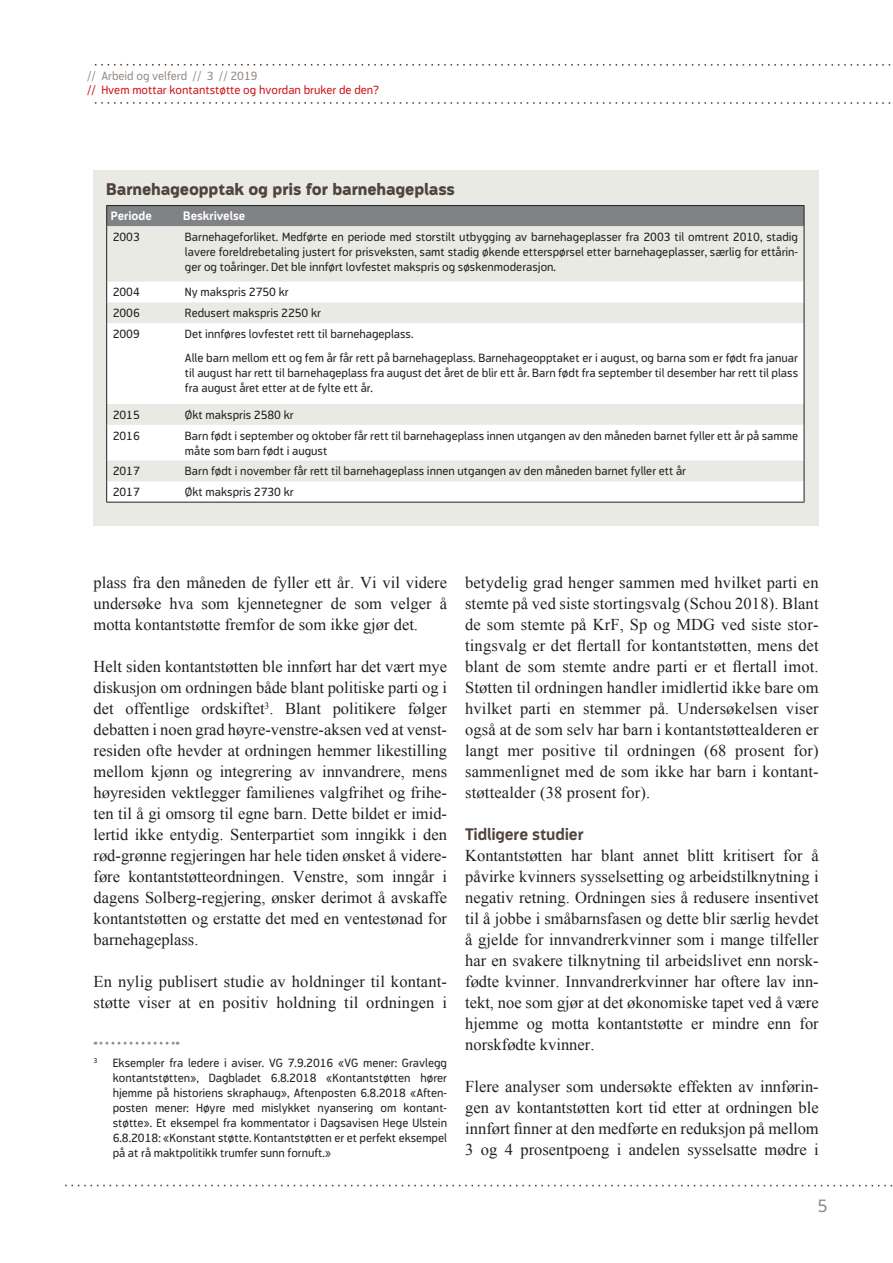
<style>
.page{position:relative;width:893px;height:1263px;background:#fff}
.page>*{position:absolute;margin:0;border:0;box-sizing:border-box;transform-origin:0 0}
.t1{font:18px "Modus";color:#948d87}
.t2{font:16.5px/21px "Times New Roman";color:#231f20;text-align:justify}
.t3{font:800 16.5px "Modus";letter-spacing:-.01em;color:#50433d}
.t4{font:700 16.5px "Modus";letter-spacing:-.01em;color:#50433d}
.t5{font:12px/15px "Modus";color:#231f20}
.t6{font:12px "Modus";color:#cd151d}
.t7{font:12px "Modus";color:#948d87}
.t8{font:700 12px "Modus";color:#fff}
.t9{font:7.05px "Modus";color:#231f20}
</style>
<div class="page">
<svg style="left:94px;top:64px;width:797px;height:2px"></svg>
<svg style="left:94px;top:102px;width:797px;height:2px"></svg>
<svg style="left:65px;top:1185px;width:828px;height:1px"></svg>
<svg style="left:95px;top:1042px;width:83px;height:3px"></svg>
<div style="left:94px;top:170px;width:725px;height:355px;background:#e9eae4"></div>
<svg style="left:107px;top:226px;width:697px;height:56px"></svg>
<svg style="left:107px;top:282px;width:697px;height:220px;fill:#fff"></svg>
<hr style="left:106px;top:205px;width:73px;height:1px;background:#231f20">
<hr style="left:179px;top:205px;width:625px;height:1px;background:#231f20">
<div style="left:106px;top:206px;width:699px;height:20px;background:#808285"></div>
<hr style="left:106px;top:226px;width:1px;height:56px;background:#231f20">
<hr style="left:804px;top:226px;width:1px;height:56px;background:#231f20">
<svg style="left:106px;top:282px;width:1px;height:41px"></svg>
<svg style="left:804px;top:282px;width:1px;height:41px"></svg>
<hr style="left:106px;top:323px;width:1px;height:81px;background:#231f20">
<hr style="left:804px;top:323px;width:1px;height:81px;background:#231f20">
<svg style="left:106px;top:404px;width:1px;height:21px"></svg>
<svg style="left:804px;top:404px;width:1px;height:21px"></svg>
<hr style="left:106px;top:425px;width:1px;height:36px;background:#231f20">
<hr style="left:804px;top:425px;width:1px;height:36px;background:#231f20">
<svg style="left:106px;top:461px;width:1px;height:41px"></svg>
<svg style="left:804px;top:461px;width:1px;height:41px"></svg>
<hr style="left:106px;top:502px;width:73px;height:1px;background:#231f20">
<hr style="left:179px;top:502px;width:625px;height:1px;background:#231f20">
<p class="t7" style="left:87px;top:69px;width:172px">// Arbeid og velferd // 3 // 2019</p>
<p class="t6" style="left:87px;top:83px;width:294px">// Hvem mottar kontantstøtte og hvordan bruker de den?</p>
<p class="t3" style="left:106px;top:180px;width:350px">Barnehageopptak og pris for barnehageplass</p>
<p class="t8" style="left:111px;top:209px;width:42px">Periode</p>
<p class="t8" style="left:183px;top:209px;width:64px">Beskrivelse</p>
<p class="t5" style="left:113px;top:229px;width:29px">2003</p>
<p class="t5" style="left:185px;top:229px;width:615px;text-align:justify">Barnehageforliket. Medførte en periode med storstilt utbygging av barnehageplasser fra 2003 til omtrent 2010, stadig lavere foreldrebetaling justert for prisveksten, samt stadig økende etterspørsel etter barnehageplasser, særlig for ettårin&shy;ger og toåringer. Det ble innført lovfestet makspris og søskenmoderasjon.</p>
<p class="t5" style="left:113px;top:285px;width:29px">2004</p>
<p class="t5" style="left:185px;top:285px;width:105px">Ny makspris 2750 kr</p>
<p class="t5" style="left:113px;top:306px;width:29px">2006</p>
<p class="t5" style="left:185px;top:306px;width:138px">Redusert makspris 2250 kr</p>
<p class="t5" style="left:113px;top:326px;width:29px">2009</p>
<p class="t5" style="left:185px;top:322px;width:614px;line-height:23.5px">Det innføres lovfestet rett til barnehageplass.<br>Alle barn mellom ett og fem år får rett på barnehageplass. Barnehageopptaket er i august, og barna som er født fra januar</p>
<p class="t5" style="left:185px;top:365px;width:615px">til august har rett til barnehageplass fra august det året de blir ett år. Barn født fra september til desember har rett til plass fra august året etter at de fylte ett år.</p>
<p class="t5" style="left:113px;top:407px;width:29px">2015</p>
<p class="t5" style="left:185px;top:407px;width:110px">Økt makspris 2580 kr</p>
<p class="t5" style="left:113px;top:428px;width:29px">2016</p>
<p class="t5" style="left:185px;top:428px;width:615px">Barn født i september og oktober får rett til barnehageplass innen utgangen av den måneden barnet fyller ett år på samme måte som barn født i august</p>
<p class="t5" style="left:113px;top:464px;width:29px">2017</p>
<p class="t5" style="left:185px;top:464px;width:503px">Barn født i november får rett til barnehageplass innen utgangen av den måneden barnet fyller ett år</p>
<p class="t5" style="left:113px;top:484px;width:29px">2017</p>
<p class="t5" style="left:185px;top:484px;width:110px">Økt makspris 2730 kr</p>
<p class="t2" style="left:94px;top:572px;width:355px">plass fra den måneden de fyller ett år. Vi vil videre undersøke hva som kjennetegner de som velger å motta kontantstøtte fremfor de som ikke gjør det.</p>
<p class="t2" style="left:94px;top:656px;width:355px">Helt siden kontantstøtten ble innført har det vært mye diskusjon om ordningen både blant politiske parti og i det offentlige ordskiftet<sup>3</sup>. Blant politikere følger debatten i noen grad høyre-venstre-aksen ved at venst&shy;residen ofte hevder at ordningen hemmer likestilling mellom kjønn og integrering av innvandrere, mens høyresiden vektlegger familienes valgfrihet og frihe&shy;ten til å gi omsorg til egne barn. Dette bildet er imid&shy;lertid ikke entydig. Senterpartiet som inngikk i den rød-grønne regjeringen har hele tiden ønsket å videre&shy;føre kontantstøtteordningen. Venstre, som inngår i dagens Solberg-regjering, ønsker derimot å avskaffe kontantstøtten og erstatte det med en ventestønad for barnehageplass.</p>
<p class="t2" style="left:94px;top:971px;width:355px">En nylig publisert studie av holdninger til kontant&shy;støtte viser at en positiv holdning til ordningen i</p>
<p class="t9" style="left:94px;top:1056px;width:5px">3</p>
<p class="t5" style="left:113px;top:1055px;width:336px;text-align:justify">Eksempler fra ledere i aviser. VG 7.9.2016 «VG mener: Gravlegg kontantstøtten», Dagbladet 6.8.2018 «Kontantstøtten hører hjemme på historiens skraphaug», Aftenposten 6.8.2018 «Aften&shy;posten mener: Høyre med mislykket nyansering om kontant&shy;støtte». Et eksempel fra kommentator i Dagsavisen Hege Ulstein 6.8.2018: «Konstant støtte. Kontantstøtten er et perfekt eksempel på at rå maktpolitikk trumfer sunn fornuft.»</p>
<p class="t2" style="left:465px;top:572px;width:355px">betydelig grad henger sammen med hvilket parti en stemte på ved siste stortingsvalg (Schou 2018). Blant de som stemte på KrF, Sp og MDG ved siste stor&shy;tings-valg er det fler-tall for kon-tant-støt-ten, mens det blant de som stem-te and-re par-ti er et fler-tall imot.<br>Støtten til ordningen handler imidlertid ikke bare om hvilket parti en stemmer på. Undersøkelsen viser også at de som selv har barn i kontantstøttealderen er langt mer positive til ordningen (68 prosent for) sammenlignet med de som ikke har barn i kontant&shy;støttealder (38 prosent for).</p>
<p class="t4" style="left:465px;top:825px;width:120px">Tidligere studier</p>
<p class="t2" style="left:465px;top:845px;width:355px">Kontantstøtten har blant annet blitt kritisert for å påvirke kvinners sysselsetting og arbeidstilknytning i negativ retning. Ordningen sies å redusere insentivet til å jobbe i småbarnsfasen og dette blir særlig hevdet å gjelde for innvandrerkvinner som i mange tilfeller har en svakere tilknytning til arbeidslivet enn norsk&shy;fødte kvinner. Innvandrerkvinner har oftere lav inn&shy;tekt, noe som gjør at det økonomiske tapet ved å være hjemme og motta kontantstøtte er mindre enn for norskfødte kvinner.</p>
<p class="t2" style="left:465px;top:1076px;width:355px">Flere analyser som undersøkte effekten av innførin&shy;gen av kontantstøtten kort tid etter at ordningen ble inn-ført fin-ner at den med-før-te en re-duk-sjon på mel-lom 3 og 4 prosentpoeng i andelen sysselsatte mødre i</p>
<p class="t1" style="left:817px;top:1195px;width:12px">5</p>
</div>
